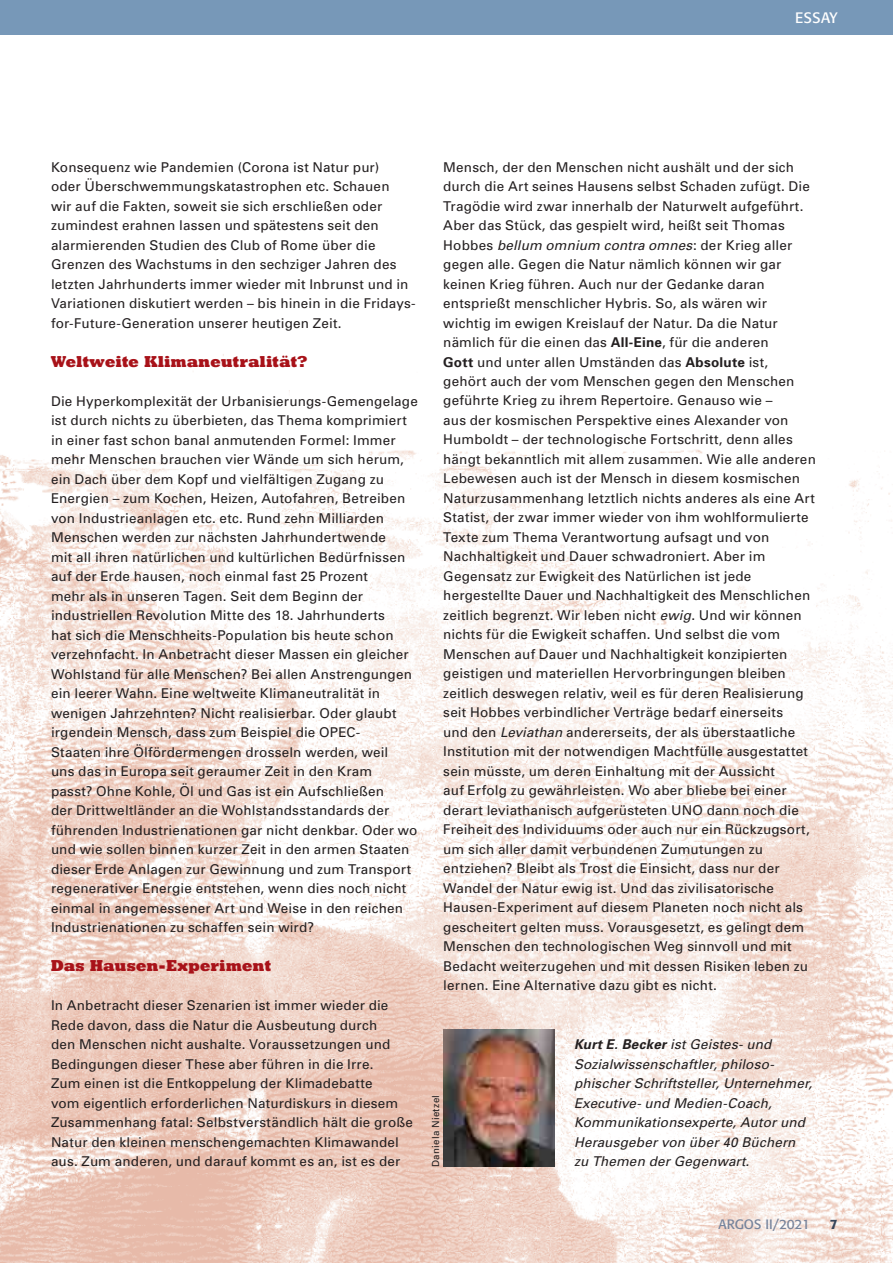
<style>
.page{position:relative;width:893px;height:1263px;background:#fff}
.page>*{position:absolute;margin:0;border:0;box-sizing:border-box;transform-origin:0 0}
.t1{font:15.75px "Geometric Slab 712 BT Extra Bold A";letter-spacing:.03em;color:#a81219}
.t2{font:15px "Formata";letter-spacing:.03em;color:#fff}
.t3{font:13.5px/19.5px "Univers";letter-spacing:.015em;color:#231f20}
.t4{font:italic 13.5px/19.5px "Univers";letter-spacing:.01em;color:#231f20}
.t5{font:13.5px "Formata";color:#76839b}
.t6{font:500 13.5px "Formata";color:#35445a}
.t7{font:9.75px "Univers";letter-spacing:.025em;color:#231f20}
.s1{font-style:italic}
.s2{font-weight:700}
</style>
<div class="page">
<img style="left:0;top:354px;width:803px;height:716px">
<img style="left:803px;top:471px;width:90px;height:792px">
<img style="left:0;top:1070px;width:446px;height:193px">
<img style="left:549px;top:1070px;width:255px;height:193px">
<img style="left:446px;top:1166px;width:103px;height:97px">
<img style="left:443px;top:1030px;width:112px;height:136px">
<div style="left:0;top:0;width:893px;height:34px;background:#7798b8"></div>
<p class="t2" style="left:795px;top:11px;width:44px">ESSAY</p>
<p class="t3" style="left:51px;top:158px;width:366px">Konsequenz wie Pandemien (Corona ist Natur pur)<br>oder Überschwemmungskatastrophen etc. Schauen<br>wir auf die Fakten, soweit sie sich erschließen oder zumindest erahnen lassen und spätestens seit den alarmierenden Studien des Club of Rome über die Grenzen des Wachstums in den sechziger Jahren des letzten Jahrhunderts immer wieder mit Inbrunst und in Variationen diskutiert werden – bis hinein in die Fridays&shy;for-Future-Generation unserer heutigen Zeit.</p>
<p class="t1" style="left:51px;top:355px;width:258px">Weltweite Klimaneutralität?</p>
<p class="t3" style="left:51px;top:392px;width:368px">Die Hyperkomplexität der Urbanisierungs-Gemengelage ist durch nichts zu überbieten, das Thema komprimiert in einer fast schon banal anmutenden Formel: Immer mehr Menschen brauchen vier Wände um sich herum, ein Dach über dem Kopf und vielfältigen Zugang zu Energien – zum Kochen, Heizen, Autofahren, Betreiben von Industrieanlagen etc. etc. Rund zehn Milliarden Menschen werden zur nächsten Jahrhundertwende<br>mit all ihren natürlichen und kultürlichen Bedürfnissen auf der Erde hausen, noch einmal fast 25 Prozent<br>mehr als in unseren Tagen. Seit dem Beginn der industriellen Revolution Mitte des 18. Jahrhunderts<br>hat sich die Menschheits-Population bis heute schon verzehnfacht. In Anbetracht dieser Massen ein gleicher Wohlstand für alle Menschen? Bei allen Anstrengungen ein leerer Wahn. Eine weltweite Klimaneutralität in wenigen Jahrzehnten? Nicht realisierbar. Oder glaubt irgendein Mensch, dass zum Beispiel die OPEC-<br>Staaten ihre Ölfördermengen drosseln werden, weil<br>uns das in Europa seit geraumer Zeit in den Kram<br>passt? Ohne Kohle, Öl und Gas ist ein Aufschließen<br>der Drittweltländer an die Wohlstandsstandards der führenden Industrienationen gar nicht denkbar. Oder wo und wie sollen binnen kurzer Zeit in den armen Staaten dieser Erde Anlagen zur Gewinnung und zum Transport regenerativer Energie entstehen, wenn dies noch nicht einmal in angemessener Art und Weise in den reichen Industrienationen zu schaffen sein wird?</p>
<p class="t1" style="left:51px;top:960px;width:221px">Das Hausen-Experiment</p>
<p class="t3" style="left:51px;top:997px;width:364px">In Anbetracht dieser Szenarien ist immer wieder die Rede davon, dass die Natur die Ausbeutung durch<br>den Menschen nicht aushalte. Voraussetzungen und Bedingungen dieser These aber führen in die Irre.<br>Zum einen ist die Entkoppelung der Klimadebatte<br>vom eigentlich erforderlichen Naturdiskurs in diesem Zusammenhang fatal: Selbstverständlich hält die große Natur den kleinen menschengemachten Klimawandel aus. Zum anderen, und darauf kommt es an, ist es der</p>
<p class="t3" style="left:443px;top:158px;width:374px">Mensch, der den Menschen nicht aushält und der sich durch die Art seines Hausens selbst Schaden zufügt. Die Tragödie wird zwar innerhalb der Naturwelt aufgeführt.<br>Aber das Stück, das gespielt wird, heißt seit Thomas Hobbes <span class="s1">bellum omnium contra omnes</span>: der Krieg aller gegen alle. Gegen die Natur nämlich können wir gar keinen Krieg führen. Auch nur der Gedanke daran entsprießt menschlicher Hybris. So, als wären wir wichtig im ewigen Kreislauf der Natur. Da die Natur nämlich für die einen das <span class="s2">All-Eine</span>, für die anderen<br><span class="s2">Gott</span> und unter allen Umständen das <span class="s2">Absolute</span> ist,<br>gehört auch der vom Menschen gegen den Menschen geführte Krieg zu ihrem Repertoire. Genauso wie –<br>aus der kosmischen Perspektive eines Alexander von Humboldt – der technologische Fortschritt, denn alles hängt bekanntlich mit allem zusammen. Wie alle anderen Lebewesen auch ist der Mensch in diesem kosmischen Naturzusammenhang letztlich nichts anderes als eine Art Statist, der zwar immer wieder von ihm wohlformulierte Texte zum Thema Verantwortung aufsagt und von Nachhaltigkeit und Dauer schwadroniert. Aber im Gegensatz zur Ewigkeit des Natürlichen ist jede hergestellte Dauer und Nachhaltigkeit des Menschlichen zeitlich begrenzt. Wir leben nicht <span class="s1">ewig</span>. Und wir können nichts für die Ewigkeit schaffen. Und selbst die vom Menschen auf Dauer und Nachhaltigkeit konzipierten geistigen und materiellen Hervorbringungen bleiben zeitlich deswegen relativ, weil es für deren Realisierung seit Hobbes verbindlicher Verträge bedarf einerseits<br>und den <span class="s1">Leviathan</span> andererseits, der als überstaatliche Institution mit der notwendigen Machtfülle ausgestattet sein müsste, um deren Einhaltung mit der Aussicht<br>auf Erfolg zu gewährleisten. Wo aber bliebe bei einer derart leviathanisch aufgerüsteten UNO dann noch die Freiheit des Individuums oder auch nur ein Rückzugsort, um sich aller damit verbundenen Zumutungen zu entziehen? Bleibt als Trost die Einsicht, dass nur der Wandel der Natur ewig ist. Und das zivilisatorische Hausen-Experiment auf diesem Planeten noch nicht als gescheitert gelten muss. Vorausgesetzt, es gelingt dem Menschen den technologischen Weg sinnvoll und mit Bedacht weiterzugehen und mit dessen Risiken leben zu lernen. Eine Alternative dazu gibt es nicht.</p>
<p class="t7" style="left:432px;top:1167px;width:73px;rotate:-90deg">Daniela Nietzel</p>
<p class="t4" style="left:574px;top:1036px;width:240px"><span class="s2">Kurt E. Becker</span> ist Geistes- und Sozialwissenschaftler, philoso&shy;phischer Schriftsteller, Unternehmer, Executive- und Medien-Coach, Kommunikationsexperte, Autor und Herausgeber von über 40 Büchern</p>
<p class="t4" style="left:574px;top:1153px;width:177px">zu Themen der Gegenwart.</p>
<p class="t5" style="left:719px;top:1218px;width:93px">ARGOS II/2021</p>
<p class="t6" style="left:830px;top:1218px;width:9px">7</p>
</div>
